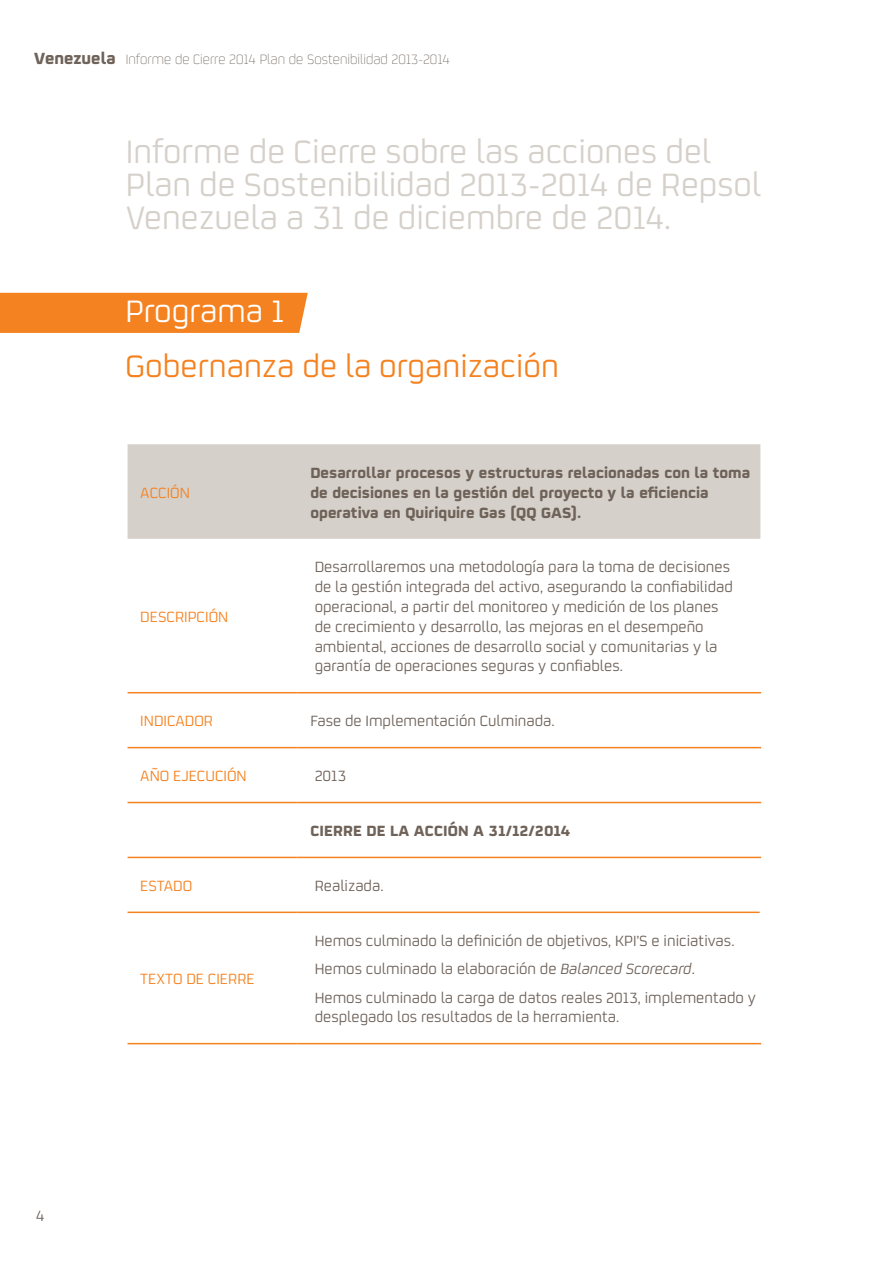
<style>
.page{position:relative;width:893px;height:1263px;background:#fff}
.page>*{position:absolute;margin:0;border:0;box-sizing:border-box;transform-origin:0 0}
.t1{font:36px/33px "Repsol";color:#d5d0ca}
.t2{font:34.5px "Repsol";color:#f58220}
.t3{font:34.5px "Repsol";color:#fff}
.t4{font:16.5px/19.8px "Repsol";color:#6e6259}
.t5{font:700 16.5px/19.8px "Repsol";color:#6e6259}
.t6{font:16.5px "Repsol";color:#f58220}
.t7{font:300 15px "Repsol";color:#6e6259}
.s1{font-weight:700;font-size:18px}
.s2{font-style:italic}
</style>
<div class="page">
<div style="left:0;top:293px;width:308px;height:40px;background:#f58220"></div>
<div style="left:128px;top:444px;width:632px;height:95px;background:#d5d0ca"></div>
<hr style="left:128px;top:747px;width:170px;height:1px;background:#f58220">
<hr style="left:298px;top:692px;width:463px;height:1px;background:#f58220">
<hr style="left:128px;top:692px;width:170px;height:1px;background:#f58220">
<hr style="left:298px;top:747px;width:463px;height:1px;background:#f58220">
<hr style="left:128px;top:802px;width:170px;height:1px;background:#f58220">
<hr style="left:298px;top:802px;width:463px;height:1px;background:#f58220">
<hr style="left:128px;top:857px;width:170px;height:1px;background:#f58220">
<hr style="left:128px;top:911px;width:170px;height:2px;background:#f58220">
<hr style="left:128px;top:1043px;width:170px;height:1px;background:#f58220">
<hr style="left:298px;top:857px;width:463px;height:1px;background:#f58220">
<hr style="left:298px;top:911px;width:462px;height:2px;background:#f58220">
<hr style="left:298px;top:1043px;width:463px;height:1px;background:#f58220">
<p class="t7" style="left:34px;top:49px;width:417px"><span class="s1">Venezuela</span> Informe de Cierre 2014 Plan de Sostenibilidad 2013-2014</p>
<h1 class="t1" style="left:126px;top:133px;width:637px">Informe de Cierre sobre las acciones del<br>Plan de Sostenibilidad 2013-2014 de Repsol<br>Venezuela a 31 de diciembre de 2014.</h1>
<h2 class="t3" style="left:126px;top:288px;width:160px">Programa 1</h2>
<h2 class="t2" style="left:126px;top:342px;width:435px">Gobernanza de la organización</h2>
<p class="t6" style="left:140px;top:481px;width:51px">ACCIÓN</p>
<p class="t6" style="left:140px;top:605px;width:90px">DESCRIPCIÓN</p>
<p class="t5" style="left:310px;top:461px;width:441px">Desarrollar procesos y estructuras relacionadas con la toma de decisiones en la gestión del proyecto y la eficiencia operativa en Quiriquire Gas (QQ GAS).</p>
<p class="t4" style="left:315px;top:556px;width:420px">Desarrollaremos una metodología para la toma de decisiones de la gestión integrada del activo, asegurando la confiabilidad operacional, a partir del monitoreo y medición de los planes de crecimiento y desarrollo, las mejoras en el desempeño ambiental, acciones de desarrollo social y comunitarias y la garantía de operaciones seguras y confiables.</p>
<p class="t6" style="left:140px;top:710px;width:74px">INDICADOR</p>
<p class="t4" style="left:310px;top:710px;width:246px">Fase de Implementación Culminada.</p>
<p class="t6" style="left:140px;top:765px;width:108px">AÑO EJECUCIÓN</p>
<p class="t4" style="left:315px;top:765px;width:33px">2013</p>
<p class="t5" style="left:310px;top:819px;width:262px">CIERRE DE LA ACCIÓN A 31/12/2014</p>
<p class="t6" style="left:140px;top:874px;width:53px">ESTADO</p>
<p class="t4" style="left:315px;top:875px;width:70px">Realizada.</p>
<p class="t4" style="left:36px;top:1205px;width:10px">4</p>
<p class="t6" style="left:140px;top:968px;width:77px">texto de cierre</p>
<p class="t4" style="left:315px;top:925px;width:443px;line-height:28.3px">Hemos culminado la definición de objetivos, KPI’S e iniciativas.<br>Hemos culminado la elaboración de <span class="s2">Balanced Scorecard</span>.<br>Hemos culminado la carga de datos reales 2013, implementado y</p>
<p class="t4" style="left:315px;top:1006px;width:306px">desplegado los resultados de la herramienta.</p>
</div>
